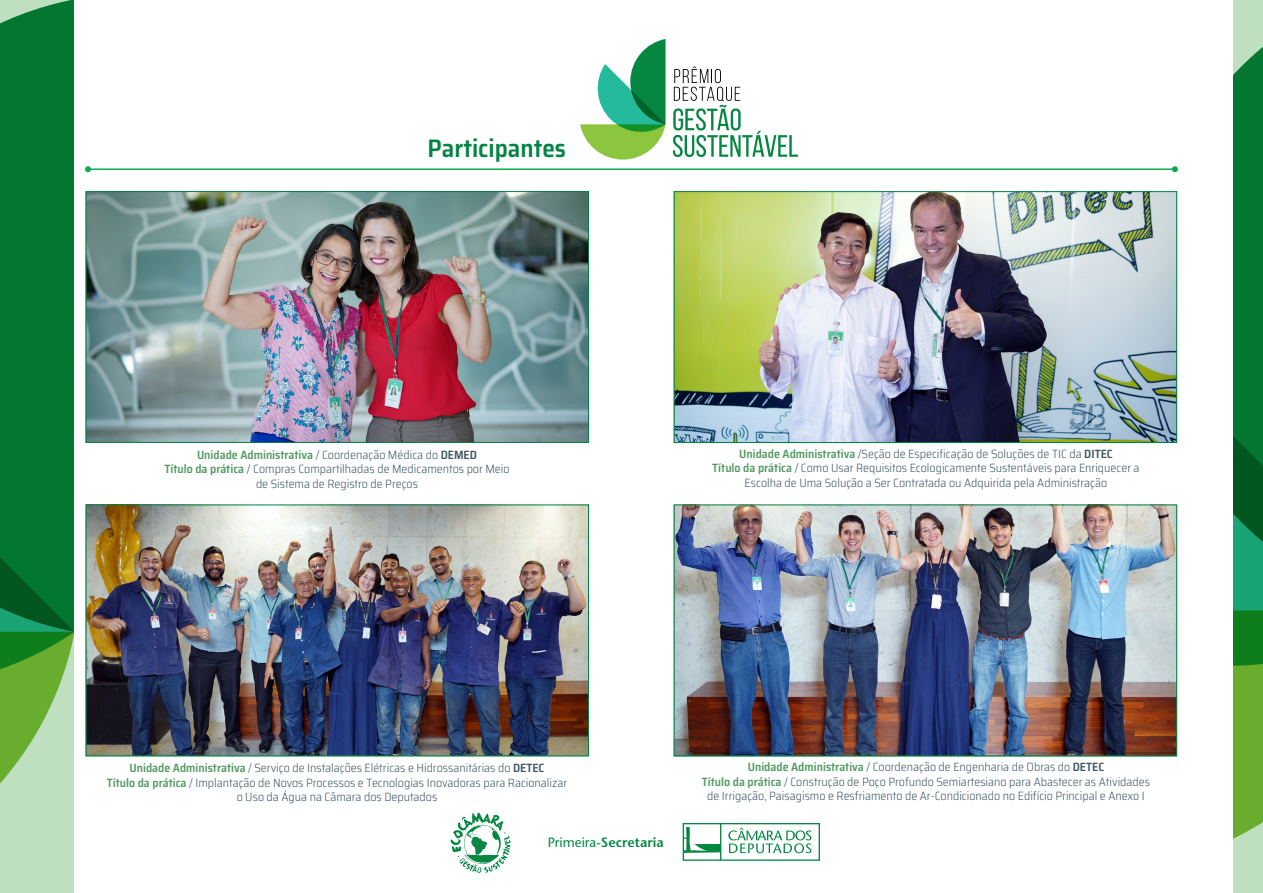
<style>
.page{position:relative;width:1263px;height:893px;background:#fff}
.page>*{position:absolute;margin:0;border:0;box-sizing:border-box;transform-origin:0 0}
.t1{font:600 semi-condensed 25.35px "Saira";color:#038444}
.t2{font:600 13.5px "Stone Sans Std";color:#058742}
.t3{font:300 semi-condensed 12px "Saira";color:#3f5864}
.t4{font:600 semi-condensed 12px "Saira";color:#559b64}
.s1{font-weight:300;color:#3f5864}
.s2{color:#3f5864}
.s3{font-weight:600;color:#559b64}
.s4{font-weight:600}
.s5{font-weight:500}
</style>
<div class="page">
<div style="left:1233px;top:0;width:30px;height:893px;background:#bfe0c0"></div>
<svg style="left:580px;top:39px;width:85px;height:121px"></svg>
<svg style="left:673px;top:66px;width:125px;height:91px"></svg>
<svg style="left:0;top:632px;width:73px;height:261px;background:#98c989"></svg>
<svg style="left:0;top:0;width:73px;height:632px;background:#067733"></svg>
<svg style="left:1233px;top:47px;width:30px;height:792px;background:#208638"></svg>
<svg style="left:683px;top:823px;width:137px;height:38px"></svg>
<svg style="left:451px;top:813px;width:59px;height:60px"></svg>
<hr style="left:88px;top:168px;width:1087px;height:2px;background:#0cae4c">
<svg style="left:85px;top:166px;width:6px;height:6px"></svg>
<svg style="left:1172px;top:166px;width:6px;height:6px"></svg>
<img style="left:88px;top:193px;width:499px;height:248px">
<div style="left:86px;top:191px;width:503px;height:252px;border:1px solid #038444"></div>
<img style="left:676px;top:193px;width:499px;height:248px">
<div style="left:674px;top:191px;width:503px;height:252px;border:1px solid #038444"></div>
<img style="left:88px;top:507px;width:499px;height:247px">
<div style="left:86px;top:505px;width:503px;height:251px;border:1px solid #038444"></div>
<img style="left:676px;top:507px;width:499px;height:247px">
<div style="left:674px;top:505px;width:503px;height:251px;border:1px solid #038444"></div>
<h1 class="t1" style="left:427px;top:129px;width:140px">Participantes</h1>
<p class="t4" style="left:197px;top:446px;width:281px">Unidade Administrativa <span class="s1">/ Coordenação Médica do</span> <span class="s2">DEMED</span></p>
<p class="t3" style="left:164px;top:460px;width:347px"><span class="s3">Título da prática</span> / Compras Compartilhadas de Medicamentos por Meio</p>
<p class="t3" style="left:256px;top:475px;width:163px">de Sistema de Registro de Preços</p>
<p class="t3" style="left:739px;top:445px;width:375px"><span class="s3">Unidade Administrativa</span> /Seção de Especificação de Soluções de TIC da <span class="s4">DITEC</span></p>
<p class="t3" style="left:712px;top:459px;width:429px"><span class="s3">Título da prática</span> / Como Usar Requisitos Ecologicamente Sustentáveis para Enriquecer a</p>
<p class="t3" style="left:745px;top:474px;width:364px">Escolha de Uma Solução a Ser Contratada ou Adquirida pela Administração</p>
<p class="t3" style="left:129px;top:759px;width:416px"><span class="s3">Unidade Administrativa</span> / Serviço de Instalações Elétricas e Hidrossanitárias do <span class="s4">DETEC</span></p>
<p class="t3" style="left:107px;top:774px;width:462px"><span class="s3">Título da prática</span> / Implantação de Novos Processos e Tecnologias Inovadoras para Racionalizar</p>
<p class="t3" style="left:237px;top:788px;width:202px">o Uso da Água na Câmara dos Deputados</p>
<p class="t2" style="left:548px;top:834px;width:118px"><span class="s5">Primeira-</span>Secretaria</p>
<p class="t3" style="left:748px;top:758px;width:358px"><span class="s3">Unidade Administrativa</span> / Coordenação de Engenharia de Obras do <span class="s4">DETEC</span></p>
<p class="t3" style="left:702px;top:773px;width:450px"><span class="s3">Título da prática</span> / Construção de Poço Profundo Semiartesiano para Abastecer as Atividades</p>
<p class="t3" style="left:707px;top:787px;width:439px">de Irrigação, Paisagismo e Resfriamento de Ar-Condicionado no Edifício Principal e Anexo I</p>
</div>
